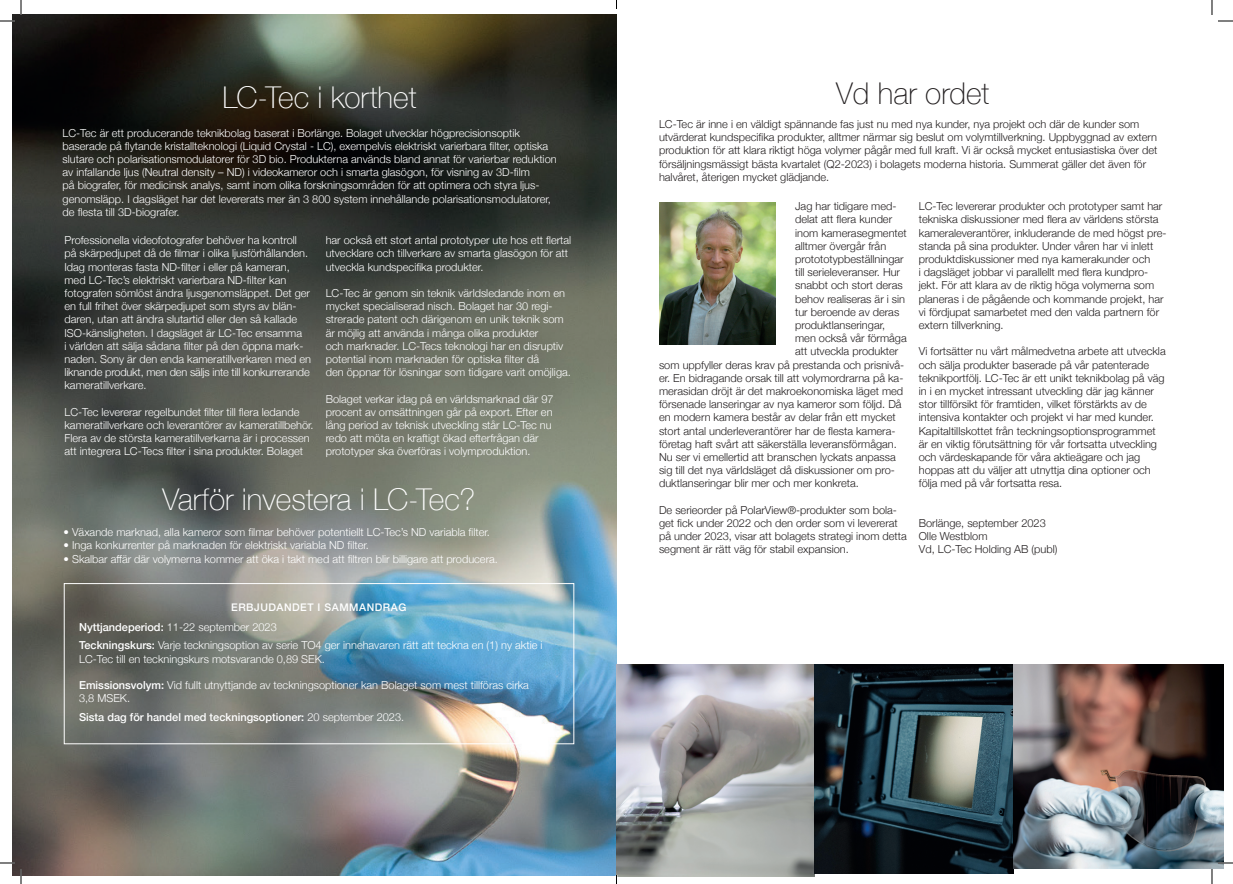
<style>
.page{position:relative;width:1233px;height:884px;background:#fff}
.page>*{position:absolute;margin:0;border:0;box-sizing:border-box;transform-origin:0 0}
.t1{font:100 30px "Helvetica Neue";color:#fff}
.t2{font:100 30px "Helvetica Neue";color:#231f20}
.t3{font:300 11px/13.2px "Helvetica Neue";color:#fff}
.t4{font:300 11px/13.2px "Helvetica Neue";color:#231f20}
.t5{font:500 11px "Helvetica Neue";color:#fff}
.t6{font:500 10.5px "Helvetica Neue";letter-spacing:.05em;color:#fff}
.s1{font-weight:500}
.s2{font-weight:300}
</style>
<div class="page">
<img style="left:12px;top:14px;width:604px;height:862px">
<img style="left:659px;top:202px;width:116px;height:142px">
<img style="left:616px;top:664px;width:199px;height:212px">
<img style="left:815px;top:664px;width:198px;height:210px">
<img style="left:1013px;top:664px;width:210px;height:205px">
<div style="left:64px;top:583px;width:510px;height:161px;border:1px solid #fff"></div>
<svg style="left:1218px;top:20px;width:15px;height:2px"></svg>
<svg style="left:1218px;top:862px;width:15px;height:2px"></svg>
<svg style="left:0;top:0;width:22px;height:22px"></svg>
<svg style="left:0;top:862px;width:22px;height:22px"></svg>
<svg style="left:1211px;top:0;width:1px;height:15px"></svg>
<svg style="left:1211px;top:869px;width:1px;height:15px"></svg>
<h1 class="t1" style="left:222px;top:75px;width:195px">LC-Tec i korthet</h1>
<p class="t3" style="left:63px;top:125px;width:495px">LC-Tec är ett producerande teknikbolag baserat i Borlänge. Bolaget utvecklar högprecisionsoptik baserade på flytande kristallteknologi (Liquid Crystal - LC), exempelvis elektriskt varierbara filter, optiska slutare och polarisationsmodulatorer för 3D bio. Produkterna används bland annat för varierbar reduktion av infallande ljus (Neutral density – ND) i videokameror och i smarta glasögon, för visning av 3D-film<br>på biografer, för medicinsk analys, samt inom olika forskningsområden för att optimera och styra ljus&shy;genomsläpp. I dagsläget har det levererats mer än 3 800 system innehållande polarisationsmodulatorer, de flesta till 3D-biografer.</p>
<p class="t3" style="left:64px;top:233px;width:248px">Professionella videofotografer behöver ha kontroll på skärpedjupet då de filmar i olika ljusförhållanden.<br>Idag monteras fasta ND-filter i eller på kameran, med LC-Tec’s elektriskt varierbara ND-filter kan fotografen sömlöst ändra ljusgenomsläppet. Det ger en full frihet över skärpedjupet som styrs av blän&shy;daren, utan att ändra slutartid eller den så kallade ISO-känsligheten. I dagsläget är LC-Tec ensamma<br>i världen att sälja sådana filter på den öppna mark&shy;naden. Sony är den enda kameratillverkaren med en liknande produkt, men den säljs inte till konkurrerande kameratillverkare.</p>
<p class="t3" style="left:64px;top:405px;width:251px">LC-Tec levererar regelbundet filter till flera ledande kameratillverkare och leverantörer av kameratillbehör.<br>Flera av de största kameratillverkarna är i processen att integrera LC-Tecs filter i sina produkter. Bolaget</p>
<p class="t3" style="left:326px;top:233px;width:247px">har också ett stort antal prototyper ute hos ett flertal utvecklare och tillverkare av smarta glasögon för att utveckla kundspecifika produkter.</p>
<p class="t3" style="left:326px;top:286px;width:247px">LC-Tec är genom sin teknik världsledande inom en mycket specialiserad nisch. Bolaget har 30 regi&shy;strerade patent och därigenom en unik teknik som är möjlig att använda i många olika produkter<br>och marknader. LC-Tecs teknologi har en disruptiv potential inom marknaden för optiska filter då<br>den öppnar för lösningar som tidigare varit omöjliga.</p>
<p class="t3" style="left:326px;top:391px;width:229px">Bolaget verkar idag på en världsmarknad där 97 procent av omsättningen går på export. Efter en lång period av teknisk utveckling står LC-Tec nu redo att möta en kraftigt ökad efterfrågan där prototyper ska överföras i volymproduktion.</p>
<h1 class="t1" style="left:162px;top:477px;width:314px">Varför investera i LC-Tec?</h1>
<p class="t3" style="left:64px;top:525px;width:428px">• Växande marknad, alla kameror som filmar behöver potentiellt LC-Tec’s ND variabla filter.</p>
<p class="t3" style="left:64px;top:538px;width:307px">• Inga konkurrenter på marknaden för elektriskt variabla ND filter.</p>
<p class="t3" style="left:64px;top:551px;width:436px">• Skalbar affär där volymerna kommer att öka i takt med att filtren blir billigare att producera.</p>
<p class="t6" style="left:231px;top:598px;width:177px">ERBJUDANDET I SAMMANDRAG</p>
<p class="t3" style="left:79px;top:616px;width:465px;line-height:18.9px"><span class="s1">Nyttjandeperiod:</span> 11-22 september 2023<br><span class="s1">Teckningskurs:</span> Varje teckningsoption av serie TO4 ger innehavaren rätt att teckna en (1) ny aktie i</p>
<p class="t3" style="left:79px;top:651px;width:247px">LC-Tec till en teckningskurs motsvarande 0,89 SEK.</p>
<p class="t3" style="left:79px;top:678px;width:451px"><span class="s1">Emissionsvolym:</span> Vid fullt utnyttjande av teckningsoptioner kan Bolaget som mest tillföras cirka<br>3,8 MSEK.</p>
<p class="t5" style="left:79px;top:708px;width:327px">Sista dag för handel med teckningsoptioner: <span class="s2">20 september 2023.</span></p>
<h1 class="t2" style="left:836px;top:70px;width:155px">Vd har ordet</h1>
<p class="t4" style="left:659px;top:117px;width:500px">LC-Tec är inne i en väldigt spännande fas just nu med nya kunder, nya projekt och där de kunder som utvärderat kundspecifika produkter, alltmer närmar sig beslut om volymtillverkning. Uppbyggnad av extern produktion för att klara riktigt höga volymer pågår med full kraft. Vi är också mycket entusiastiska över det försäljningsmässigt bästa kvartalet (Q2-2023) i bolagets moderna historia. Summerat gäller det även för halvåret, återigen mycket glädjande.</p>
<p class="t4" style="left:795px;top:199px;width:103px">Jag har tidigare med-</p>
<p class="t4" style="left:795px;top:212px;width:98px">delat att flera kunder</p>
<p class="t4" style="left:795px;top:225px;width:113px">inom kamerasegmentet</p>
<p class="t4" style="left:795px;top:239px;width:93px">alltmer övergår från</p>
<p class="t4" style="left:795px;top:252px;width:110px">protototypbeställningar</p>
<p class="t4" style="left:795px;top:265px;width:106px">till serieleveranser. Hur</p>
<p class="t4" style="left:795px;top:278px;width:109px">snabbt och stort deras</p>
<p class="t4" style="left:795px;top:291px;width:112px">behov realiseras är i sin</p>
<p class="t4" style="left:795px;top:305px;width:106px">tur beroende av deras</p>
<p class="t4" style="left:795px;top:318px;width:92px">produktlanseringar,</p>
<p class="t4" style="left:795px;top:331px;width:113px">men också vår förmåga</p>
<p class="t4" style="left:795px;top:344px;width:105px">att utveckla produkter</p>
<p class="t4" style="left:659px;top:357px;width:247px">som uppfyller deras krav på prestanda och prisnivå-</p>
<p class="t4" style="left:659px;top:371px;width:246px">er. En bidragande orsak till att volymordrarna på ka-</p>
<p class="t4" style="left:659px;top:384px;width:246px">merasidan dröjt är det makroekonomiska läget med</p>
<p class="t4" style="left:659px;top:397px;width:244px">försenade lanseringar av nya kameror som följd. Då</p>
<p class="t4" style="left:659px;top:410px;width:238px">en modern kamera består av delar från ett mycket</p>
<p class="t4" style="left:659px;top:423px;width:238px">stort antal underleverantörer har de flesta kamera-</p>
<p class="t4" style="left:659px;top:437px;width:239px">företag haft svårt att säkerställa leveransförmågan.</p>
<p class="t4" style="left:659px;top:450px;width:238px">Nu ser vi emellertid att branschen lyckats anpassa</p>
<p class="t4" style="left:659px;top:463px;width:237px">sig till det nya världsläget då diskussioner om pro-</p>
<p class="t4" style="left:659px;top:476px;width:201px">duktlanseringar blir mer och mer konkreta.</p>
<p class="t4" style="left:659px;top:503px;width:249px">De serieorder på PolarView®-produkter som bola&shy;get fick under 2022 och den order som vi levererat på under 2023, visar att bolagets strategi inom detta segment är rätt väg för stabil expansion.</p>
<p class="t4" style="left:918px;top:199px;width:249px">LC-Tec levererar produkter och prototyper samt har tekniska diskussioner med flera av världens största kameraleverantörer, inkluderande de med högst pre&shy;standa på sina produkter. Under våren har vi inlett produktdiskussioner med nya kamerakunder och<br>i dagsläget jobbar vi parallellt med flera kundpro&shy;jekt. För att klara av de riktig höga volymerna som planeras i de pågående och kommande projekt, har vi fördjupat samarbetet med den valda partnern för extern tillverkning.</p>
<p class="t4" style="left:918px;top:344px;width:248px">Vi fortsätter nu vårt målmedvetna arbete att utveckla och sälja produkter baserade på vår patenterade teknikportfölj. LC-Tec är ett unikt teknikbolag på väg in i en mycket intressant utveckling där jag känner stor tillförsikt för framtiden, vilket förstärkts av de intensiva kontakter och projekt vi har med kunder.<br>Kapitaltillskottet från teckningsoptionsprogrammet är en viktig förutsättning för vår fortsatta utveckling och värdeskapande för våra aktieägare och jag hoppas att du väljer att utnyttja dina optioner och följa med på vår fortsatta resa.</p>
<p class="t4" style="left:918px;top:516px;width:140px">Borlänge, september 2023<br>Olle Westblom<br>Vd, LC-Tec Holding AB (publ)</p>
</div>
